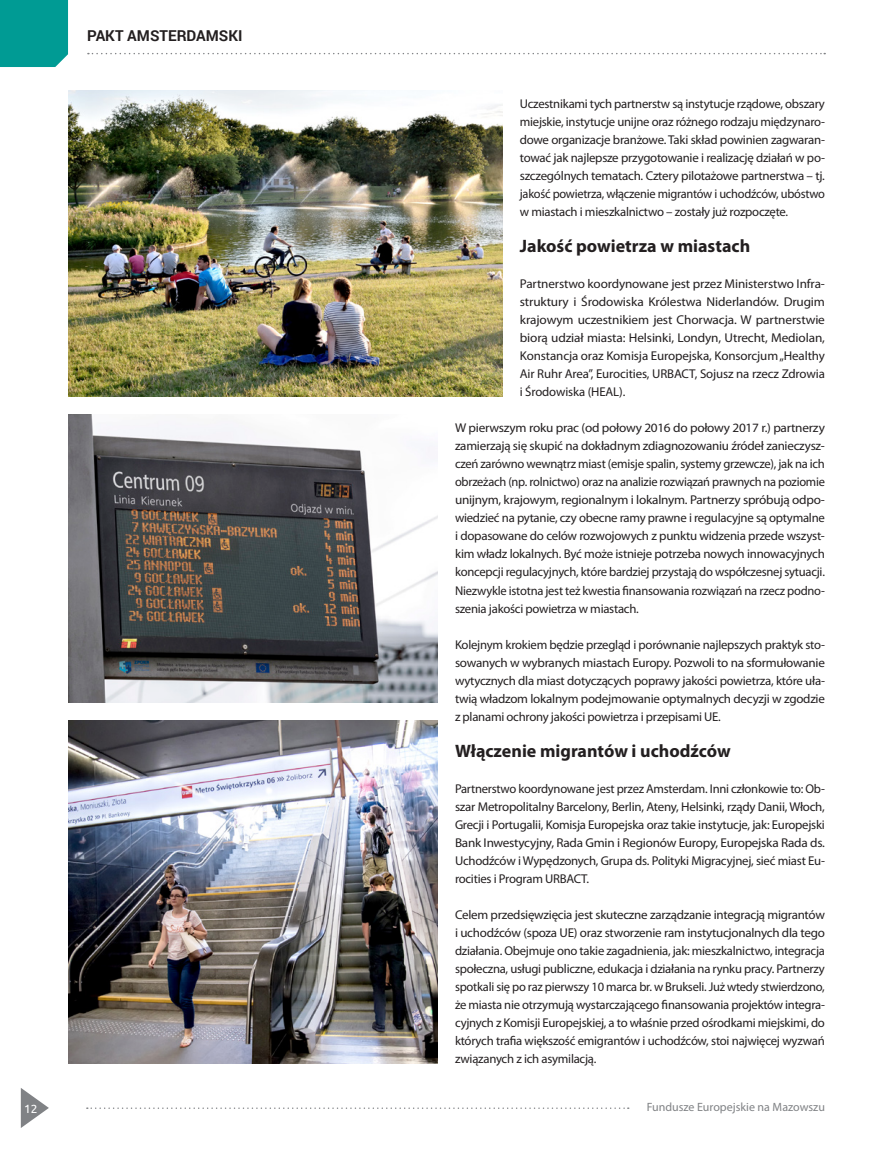
<style>
.page{position:relative;width:893px;height:1149px;background:#fff}
.page>*{position:absolute;margin:0;border:0;box-sizing:border-box;transform-origin:0 0}
.srodtytul{font:700 18px "Myriad Pro";color:#231f20}
.sekcja{font:700 15px "Roboto";color:#231f20}
.podstawowy{font:12.75px/18px "Myriad Pro";letter-spacing:-.02em;color:#231f20;text-align:justify}
.podstawowy-2{font:12.75px/18px "Myriad Pro";letter-spacing:-.02em;color:#231f20;text-align:justify;scale:1.04 1}
.t1{font:12px "Myriad Pro";color:#808285}
.t2{font:12px "Ubuntu";color:#fff}
</style>
<div class="page">
<svg style="left:87px;top:1107px;width:542px;height:1px"></svg>
<svg style="left:21px;top:1088px;width:28px;height:39px"></svg>
<svg style="left:88px;top:53px;width:737px;height:1px"></svg>
<img style="left:68px;top:90px;width:435px;height:306px">
<img style="left:68px;top:414px;width:370px;height:288px">
<img style="left:68px;top:720px;width:370px;height:343px">
<div style="left:0;top:0;width:68px;height:67px;background:#009b94"></div>
<p class="sekcja" style="left:87px;top:26px;width:157px">PAKT AMSTERDAMSKI</p>
<p class="podstawowy" style="left:520px;top:95px;width:307px">Uczestnikami tych partnerstw są instytucje rządowe, obszary miejskie, instytucje unijne oraz różnego rodzaju międzynaro&shy;dowe organizacje branżowe. Taki skład powinien zagwaran&shy;tować jak najlepsze przygotowanie i realizację działań w po&shy;szczególnych tematach. Cztery pilotażowe partnerstwa – tj. jakość powietrza, włączenie migrantów i uchodźców, ubóstwo w miastach i mieszkalnictwo – zostały już rozpoczęte.</p>
<p class="srodtytul" style="left:520px;top:234px;width:232px">Jakość powietrza w miastach</p>
<p class="podstawowy" style="left:520px;top:275px;width:307px">Partnerstwo koordynowane jest przez Ministerstwo Infra&shy;struktury i Środowiska Królestwa Niderlandów. Drugim krajowym uczestnikiem jest Chorwacja. W partnerstwie biorą udział miasta: Helsinki, Londyn, Utrecht, Mediolan, Konstancja oraz Komisja Europejska, Konsorcjum „Healthy Air Ruhr Area”, Eurocities, URBACT, Sojusz na rzecz Zdrowia i Środowiska (HEAL).</p>
<p class="podstawowy-2" style="left:455px;top:419px;width:357px">W pierwszym roku prac (od połowy 2016 do połowy 2017 r.) partnerzy zamierzają się skupić na dokładnym zdiagnozowaniu źródeł zanieczysz&shy;czeń zarówno wewnątrz miast (emisje spalin, systemy grzewcze), jak na ich obrzeżach (np. rolnictwo) oraz na analizie rozwiązań prawnych na poziomie unijnym, krajowym, regionalnym i lokalnym. Partnerzy spróbują odpo&shy;wiedzieć na pytanie, czy obecne ramy prawne i regulacyjne są optymalne i dopasowane do celów rozwojowych z punktu widzenia przede wszyst&shy;kim władz lokalnych. Być może istnieje potrzeba nowych innowacyjnych koncepcji regulacyjnych, które bardziej przystają do współczesnej sytuacji.<br>Niezwykle istotna jest też kwestia finansowania rozwiązań na rzecz podno&shy;szenia jakości powietrza w miastach.</p>
<p class="podstawowy" style="left:455px;top:635px;width:371px">Kolejnym krokiem będzie przegląd i porównanie najlepszych praktyk sto&shy;sowanych w wybranych miastach Europy. Pozwoli to na sformułowanie wytycznych dla miast dotyczących poprawy jakości powietrza, które uła&shy;twią władzom lokalnym podejmowanie optymalnych decyzji w zgodzie z planami ochrony jakości powietrza i przepisami UE.</p>
<p class="srodtytul" style="left:455px;top:738px;width:277px">Włączenie migrantów i uchodźców</p>
<p class="podstawowy" style="left:455px;top:779px;width:371px">Partnerstwo koordynowane jest przez Amsterdam. Inni członkowie to: Ob&shy;szar Metropolitalny Barcelony, Berlin, Ateny, Helsinki, rządy Danii, Włoch, Grecji i Portugalii, Komisja Europejska oraz takie instytucje, jak: Europejski Bank Inwestycyjny, Rada Gmin i Regionów Europy, Europejska Rada ds.<br>Uchodźców i Wypędzonych, Grupa ds. Polityki Migracyjnej, sieć miast Eu&shy;rocities i Program URBACT.</p>
<p class="podstawowy" style="left:455px;top:905px;width:371px">Celem przedsięwzięcia jest skuteczne zarządzanie integracją migrantów i uchodźców (spoza UE) oraz stworzenie ram instytucjonalnych dla tego działania. Obejmuje ono takie zagadnienia, jak: mieszkalnictwo, integracja społeczna, usługi publiczne, edukacja i działania na rynku pracy. Partnerzy spotkali się po raz pierwszy 10 marca br. w Brukseli. Już wtedy stwierdzono, że miasta nie otrzymują wystarczającego finansowania projektów integra&shy;cyjnych z Komisji Europejskiej, a to właśnie przed ośrodkami miejskimi, do których trafia większość emigrantów i uchodźców, stoi najwięcej wyzwań związanych z ich asymilacją.</p>
<p class="t2" style="left:24px;top:1100px;width:15px">12</p>
<p class="t1" style="left:647px;top:1099px;width:180px">Fundusze Europejskie na Mazowszu</p>
</div>
